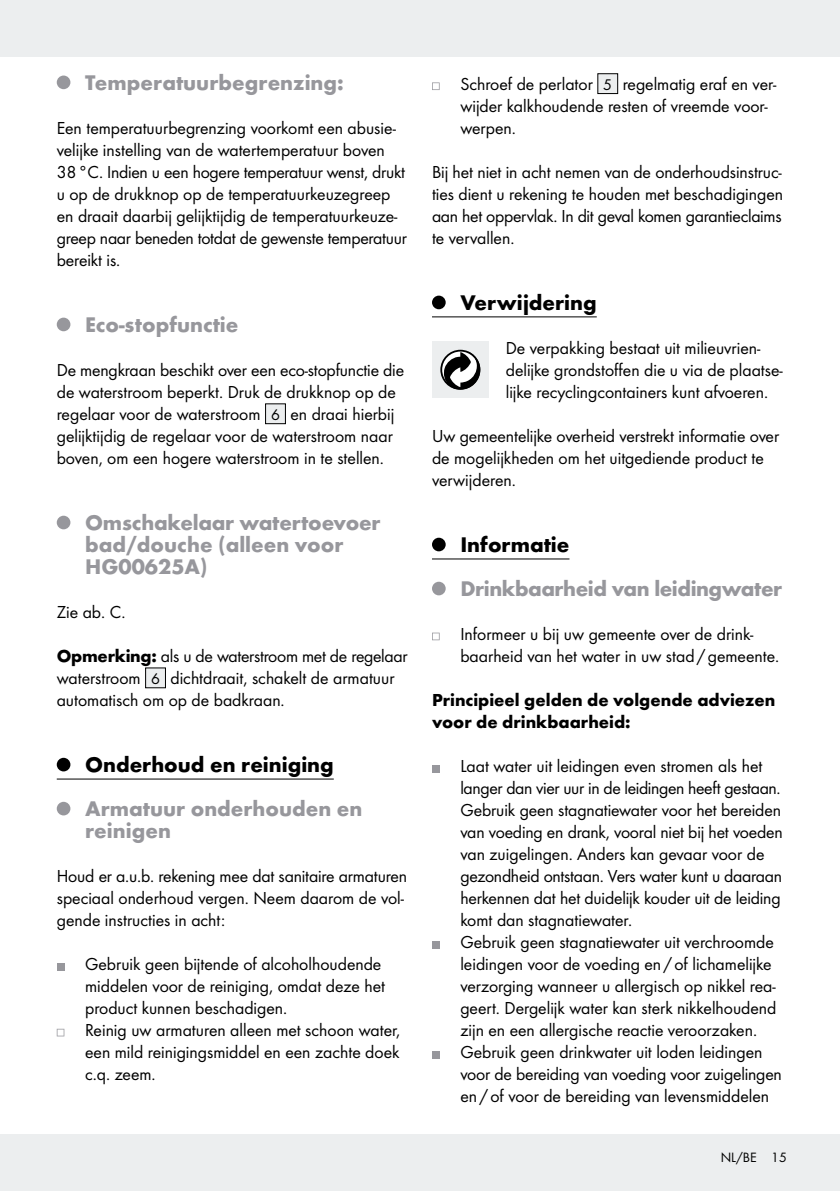
<style>
.page{position:relative;width:840px;height:1191px;background:#fff}
.page>*{position:absolute;margin:0;border:0;box-sizing:border-box;transform-origin:0 0}
.t1{font:700 22px/22px "Futura";color:#97979c}
.t2{font:700 22px "Futura";color:#000}
.t3{font:700 22px "Futura";letter-spacing:-.02em;color:#97979c}
.t4{font:18px/22px "Futura Boo";color:#000}
.t5{font:700 18px/22px "Futura";color:#000}
.t6{font:14px "Futura Boo";color:#000}
.s1{font-size:16px}
.s2{font-family:"Futura";font-weight:700}
</style>
<div class="page">
<div style="left:0;top:0;width:839px;height:57px;background:#eceeef"></div>
<div style="left:0;top:1134px;width:839px;height:57px;background:#eceeef"></div>
<hr style="left:57px;top:778px;width:276px;height:1px;background:#000">
<div style="left:57px;top:76px;width:13px;height:13px;background:#97979c;border-radius:50%"></div>
<div style="left:57px;top:318px;width:13px;height:13px;background:#97979c;border-radius:50%"></div>
<div style="left:265px;top:404px;width:20px;height:20px;background:#eceeef"></div>
<div style="left:265px;top:403px;width:21px;height:21px;border:1px solid #000"></div>
<div style="left:57px;top:516px;width:13px;height:13px;background:#97979c;border-radius:50%"></div>
<div style="left:145px;top:668px;width:20px;height:20px;background:#eceeef"></div>
<div style="left:145px;top:667px;width:21px;height:21px;border:1px solid #000"></div>
<div style="left:57px;top:758px;width:13px;height:13px;background:#000;border-radius:50%"></div>
<div style="left:57px;top:802px;width:13px;height:13px;background:#97979c;border-radius:50%"></div>
<div style="left:57px;top:962px;width:7px;height:8px;background:#97979c"></div>
<svg style="left:57px;top:1028px;width:7px;height:8px"></svg>
<hr style="left:432px;top:316px;width:164px;height:1px;background:#000">
<hr style="left:432px;top:558px;width:137px;height:1px;background:#000">
<svg style="left:432px;top:82px;width:7px;height:8px"></svg>
<div style="left:597px;top:74px;width:20px;height:20px;background:#eceeef"></div>
<div style="left:597px;top:73px;width:20px;height:21px;border:1px solid #000"></div>
<div style="left:432px;top:296px;width:13px;height:13px;background:#000;border-radius:50%"></div>
<div style="left:432px;top:341px;width:56px;height:57px;background:#eceeef"></div>
<div style="left:440px;top:350px;width:40px;height:40px;border:2px solid #000;border-radius:50%"></div>
<svg style="left:442px;top:351px;width:38px;height:39px"></svg>
<div style="left:432px;top:538px;width:13px;height:13px;background:#000;border-radius:50%"></div>
<div style="left:432px;top:582px;width:13px;height:13px;background:#97979c;border-radius:50%"></div>
<svg style="left:432px;top:632px;width:7px;height:8px"></svg>
<div style="left:432px;top:764px;width:7px;height:8px;background:#97979c"></div>
<div style="left:432px;top:940px;width:7px;height:8px;background:#97979c"></div>
<div style="left:432px;top:1050px;width:7px;height:8px;background:#97979c"></div>
<p class="t1" style="left:85px;top:71px;width:260px">Temperatuurbegrenzing:</p>
<p class="t4" style="left:57px;top:117px;width:351px">Een temperatuurbegrenzing voorkomt een abusie&shy;velijke instelling van de watertemperatuur boven 38°C. Indien u een hogere temperatuur wenst, drukt u op de drukknop op de temperatuurkeuzegreep en draait daarbij gelijktijdig de temperatuurkeuze&shy;greep naar beneden totdat de gewenste temperatuur bereikt is.</p>
<p class="t1" style="left:85px;top:313px;width:155px">Eco-stopfunctie</p>
<p class="t4" style="left:57px;top:359px;width:349px">De mengkraan beschikt over een eco-stopfunctie die de waterstroom beperkt. Druk de drukknop op de regelaar voor de waterstroom <span class="s1">6</span> en draai hierbij gelijktijdig de regelaar voor de waterstroom naar boven, om een hogere waterstroom in te stellen.</p>
<p class="t1" style="left:85px;top:511px;width:297px">Omschakelaar watertoevoer bad/douche (alleen voor<br>HG00625A)</p>
<p class="t4" style="left:57px;top:601px;width:70px">Zie ab. C.</p>
<p class="t4" style="left:57px;top:645px;width:352px"><span class="s2">Opmerking:</span> als u de waterstroom met de regelaar waterstroom <span class="s1">6</span> dichtdraait, schakelt de armatuur automatisch om op de badkraan.</p>
<p class="t2" style="left:85px;top:751px;width:250px">Onderhoud en reiniging</p>
<p class="t1" style="left:85px;top:797px;width:278px">Armatuur onderhouden en reinigen</p>
<p class="t4" style="left:57px;top:865px;width:351px">Houd er a.u.b. rekening mee dat sanitaire armaturen speciaal onderhoud vergen. Neem daarom de vol&shy;gende instructies in acht:</p>
<p class="t4" style="left:85px;top:953px;width:316px">Gebruik geen bijtende of alcoholhoudende middelen voor de reiniging, omdat deze het product kunnen beschadigen.<br>Reinig uw armaturen alleen met schoon water, een mild reinigingsmiddel en een zachte doek c.q. zeem.</p>
<p class="t4" style="left:460px;top:73px;width:317px">Schroef de perlator <span class="s1">5</span> regelmatig eraf en ver&shy;wijder kalkhoudende resten of vreemde voor&shy;werpen.</p>
<p class="t4" style="left:432px;top:161px;width:352px;text-align:justify">Bij het niet in acht nemen van de onderhoudsinstruc&shy;ties dient u rekening te houden met beschadigingen aan het oppervlak. In dit geval komen garantieclaims te vervallen.</p>
<p class="t2" style="left:460px;top:289px;width:138px">Verwijdering</p>
<p class="t4" style="left:505px;top:337px;width:278px">De verpakking bestaat uit milieuvrien&shy;delijke grondstoffen die u via de plaatse&shy;lijke recyclingcontainers kunt afvoeren.</p>
<p class="t4" style="left:432px;top:425px;width:348px">Uw gemeentelijke overheid verstrekt informatie over de mogelijkheden om het uitgediende product te verwijderen.</p>
<p class="t2" style="left:460px;top:531px;width:110px">Informatie</p>
<p class="t3" style="left:460px;top:575px;width:323px">Drinkbaarheid van leidingwater</p>
<p class="t4" style="left:460px;top:623px;width:320px">Informeer u bij uw gemeente over de drink&shy;baarheid van het water in uw stad/gemeente.</p>
<p class="t5" style="left:432px;top:689px;width:345px">Principieel gelden de volgende adviezen voor de drinkbaarheid:</p>
<p class="t4" style="left:460px;top:755px;width:324px">Laat water uit leidingen even stromen als het langer dan vier uur in de leidingen heeft gestaan.<br>Gebruik geen stagnatiewater voor het bereiden van voeding en drank, vooral niet bij het voeden van zuigelingen. Anders kan gevaar voor de gezondheid ontstaan. Vers water kunt u daaraan herkennen dat het duidelijk kouder uit de leiding komt dan stagnatiewater.<br>Gebruik geen stagnatiewater uit verchroomde leidingen voor de voeding en /of lichamelijke verzorging wanneer u allergisch op nikkel rea&shy;geert. Dergelijk water kan sterk nikkelhoudend zijn en een allergische reactie veroorzaken.<br>Gebruik geen drinkwater uit loden leidingen voor de bereiding van voeding voor zuigelingen en /of voor de bereiding van levensmiddelen</p>
<p class="t6" style="left:720px;top:1148px;width:67px">NL/BE 15</p>
</div>
